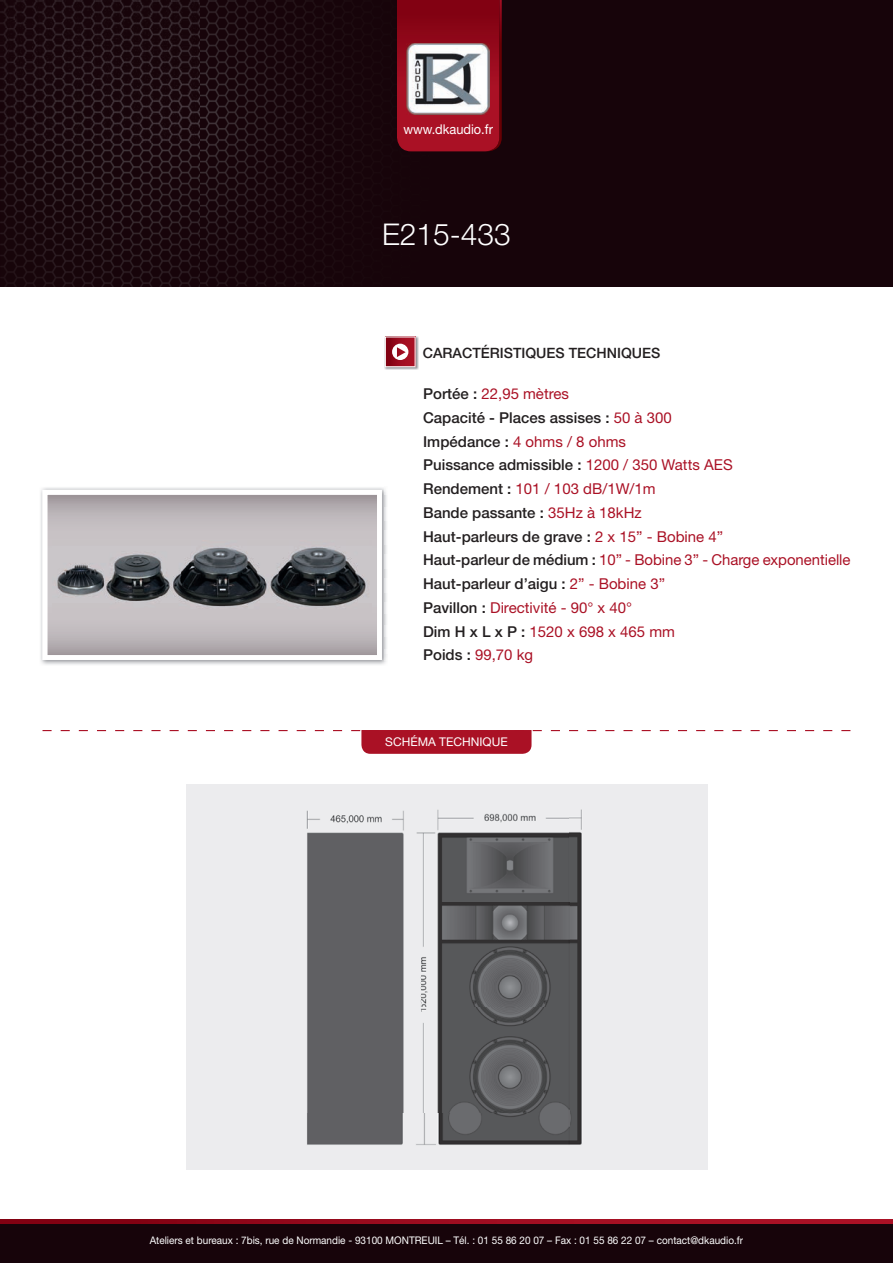
<style>
.page{position:relative;width:893px;height:1263px;background:#fff}
.page>*{position:absolute;margin:0;border:0;box-sizing:border-box;transform-origin:0 0}
.t1{font:300 30px "Helvetica Neue";color:#fff}
.t2{font:500 15px/23.7px "Helvetica Neue";color:#231f20}
.t3{font:500 14.25px "Helvetica Neue";color:#231f20}
.t4{font:13.5px "Helvetica Neue";color:#fff;scale:.95 1}
.t5{font:12px "Helvetica Neue";color:#fff}
.t6{font:10.5px "Helvetica Neue";color:#fff;scale:.95 1}
.s1{font-weight:400;color:#aa1125}
</style>
<div class="page">
<div style="left:0;top:0;width:893px;height:286px;background:#17040a"></div>
<img style="left:0;top:0;width:345px;height:143px">
<img style="left:0;top:143px;width:448px;height:143px">
<svg style="left:397px;top:0;width:105px;height:151px"></svg>
<img style="left:407px;top:43px;width:83px;height:72px">
<div style="left:0;top:1224px;width:893px;height:39px;background:#17040a"></div>
<svg style="left:0;top:1219px;width:893px;height:5px"></svg>
<svg style="left:351px;top:730px;width:191px;height:24px"></svg>
<img style="left:384px;top:336px;width:34px;height:34px">
<svg style="left:385px;top:336px;width:31px;height:31px"></svg>
<div style="left:186px;top:784px;width:521px;height:385px;background:#ececee"></div>
<img style="left:306px;top:809px;width:276px;height:336px">
<img style="left:40px;top:487px;width:347px;height:178px">
<svg style="left:385px;top:487px;width:2px;height:7px"></svg>
<img style="left:385px;top:507px;width:2px;height:14px">
<img style="left:385px;top:531px;width:2px;height:14px">
<img style="left:385px;top:554px;width:2px;height:14px">
<img style="left:385px;top:578px;width:2px;height:14px">
<svg style="left:385px;top:602px;width:2px;height:11px"></svg>
<svg style="left:385px;top:626px;width:2px;height:10px"></svg>
<svg style="left:385px;top:650px;width:2px;height:10px"></svg>
<svg style="left:43px;top:490px;width:339px;height:170px;fill:#c2bcbf"></svg>
<img style="left:52px;top:540px;width:320px;height:74px">
<p class="t4" style="left:403px;top:122px;width:96px">www.dkaudio.fr</p>
<h1 class="t1" style="left:382px;top:216px;width:130px">E215-433</h1>
<p class="t3" style="left:423px;top:345px;width:239px">CARACTÉRISTIQUES TECHNIQUES</p>
<p class="t2" style="left:423px;top:382px;width:429px">Portée : <span class="s1">22,95 mètres<br></span>Capacité - Places assises : <span class="s1">50 à 300<br></span>Impédance : <span class="s1">4 ohms / 8 ohms<br></span>Puissance admissible : <span class="s1">1200 / 350 Watts AES<br></span>Rendement : <span class="s1">101 / 103 dB/1W/1m<br></span>Bande passante : <span class="s1">35Hz à 18kHz<br></span>Haut-parleurs de grave : <span class="s1">2 x 15” - Bobine 4”<br></span>Haut-parleur de médium : <span class="s1">10” - Bobine 3” - Charge exponentielle<br></span>Haut-parleur d’aigu : <span class="s1">2” - Bobine 3”<br></span>Pavillon : <span class="s1">Directivité - 90° x 40°<br></span>Dim H x L x P : <span class="s1">1520 x 698 x 465 mm<br></span>Poids : <span class="s1">99,70 kg</span></p>
<p class="t5" style="left:385px;top:734px;width:124px">SCHÉMA TECHNIQUE</p>
<p class="t6" style="left:150px;top:1233px;width:626px">Ateliers et bureaux : 7bis, rue de Normandie - 93100 MONTREUIL – Tél. : 01 55 86 20 07 – Fax : 01 55 86 22 07 – contact@dkaudio.fr</p>
</div>
